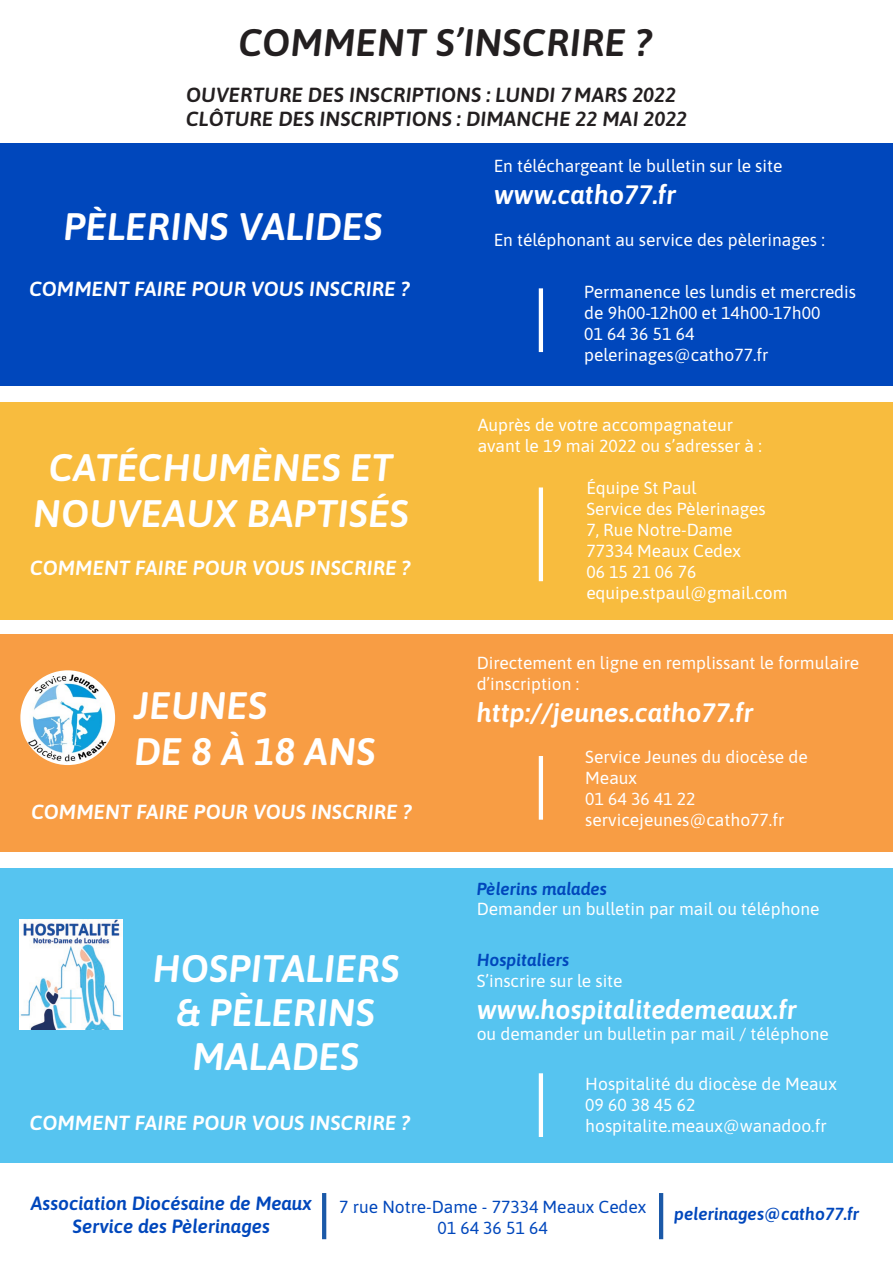
<style>
.page{position:relative;width:893px;height:1263px;background:#fff}
.page>*{position:absolute;margin:0;border:0;box-sizing:border-box;transform-origin:0 0}
.t1{font:italic 600 38.25px/43.8px "Asap";letter-spacing:.01em;color:#fff;text-align:center}
.t2{font:italic 600 38.25px "Asap";letter-spacing:.01em;color:#231f20}
.t3{font:italic 600 26.55px "Asap";color:#fff}
.t4{font:italic 600 20.4px "Asap";letter-spacing:.01em;color:#fff}
.t5{font:italic 600 20.4px "Asap";letter-spacing:.01em;color:#231f20}
.t6{font:italic 600 19.2px "Asap";color:#0047bc}
.t7{font:17.4px/21px "Asap";color:#fff}
.t8{font:17.4px "Asap";color:#0047bc}
.t9{font:italic 600 17.4px "Asap";color:#0047bc}
.s1{font-weight:600;font-style:italic;color:#0047bc}
</style>
<div class="page">
<div style="left:0;top:868px;width:893px;height:294px;background:#56c4f0"></div>
<img style="left:19px;top:919px;width:104px;height:110px">
<div style="left:0;top:402px;width:893px;height:217px;background:#f8bc3e"></div>
<div style="left:0;top:143px;width:893px;height:243px;background:#0047bc"></div>
<div style="left:0;top:634px;width:893px;height:217px;background:#f89d44"></div>
<img style="left:20px;top:670px;width:95px;height:95px;border-radius:47px">
<hr style="left:539px;top:288px;width:4px;height:64px;background:#fff">
<hr style="left:539px;top:487px;width:4px;height:94px;background:#fff">
<hr style="left:539px;top:756px;width:4px;height:64px;background:#fff">
<hr style="left:539px;top:1073px;width:4px;height:64px;background:#fff">
<hr style="left:659px;top:1193px;width:4px;height:46px;background:#1b59a8">
<hr style="left:322px;top:1193px;width:4px;height:46px;background:#1b59a8">
<p class="t2" style="left:239px;top:16px;width:415px">COMMENT S’INSCRIRE ?</p>
<p class="t5" style="left:186px;top:80px;width:491px">OUVERTURE DES INSCRIPTIONS : LUNDI 7 MARS 2022</p>
<p class="t5" style="left:186px;top:105px;width:503px">CLÔTURE DES INSCRIPTIONS : DIMANCHE 22 MAI 2022</p>
<p class="t1" style="left:64px;top:203px;width:320px">PÈLERINS VALIDES</p>
<p class="t4" style="left:29px;top:275px;width:382px">COMMENT FAIRE POUR VOUS INSCRIRE ?</p>
<p class="t1" style="left:49px;top:444px;width:345px">CATÉCHUMÈNES ET</p>
<p class="t1" style="left:33px;top:490px;width:377px">NOUVEAUX BAPTISÉS</p>
<p class="t4" style="left:30px;top:553px;width:382px">COMMENT FAIRE POUR VOUS INSCRIRE ?</p>
<p class="t1" style="left:134px;top:681px;width:135px">JEUNES</p>
<p class="t1" style="left:134px;top:727px;width:243px">DE 8 À 18 ANS</p>
<p class="t4" style="left:31px;top:798px;width:382px">COMMENT FAIRE POUR VOUS INSCRIRE ?</p>
<p class="t1" style="left:152px;top:945px;width:249px">HOSPITALIERS &amp; PÈLERINS<br>MALADES</p>
<p class="t7" style="left:494px;top:155px;width:290px">En téléchargeant le bulletin sur le site</p>
<p class="t3" style="left:494px;top:176px;width:184px">www.catho77.fr</p>
<p class="t7" style="left:494px;top:229px;width:333px">En téléphonant au service des pèlerinages :</p>
<p class="t7" style="left:584px;top:280px;width:273px">Permanence les lundis et mercredis de 9h00-12h00 et 14h00-17h00<br>01 64 36 51 64</p>
<p class="t7" style="left:584px;top:343px;width:186px">pelerinages@catho77.fr</p>
<p class="t7" style="left:478px;top:414px;width:286px">Auprès de votre accompagnateur avant le 19 mai 2022 ou s’adresser à :</p>
<p class="t7" style="left:586px;top:477px;width:112px">Équipe St Paul</p>
<p class="t7" style="left:586px;top:498px;width:181px">Service des Pèlerinages</p>
<p class="t7" style="left:586px;top:519px;width:156px">7, Rue Notre-Dame<br>77334 Meaux Cedex</p>
<p class="t7" style="left:586px;top:560px;width:112px">06 15 21 06 76</p>
<p class="t7" style="left:586px;top:581px;width:203px">equipe.stpaul@gmail.com</p>
<p class="t7" style="left:477px;top:651px;width:384px">Directement en ligne en remplissant le formulaire d’inscription :</p>
<p class="t3" style="left:477px;top:694px;width:278px">http://jeunes.catho77.fr</p>
<p class="t7" style="left:585px;top:746px;width:224px">Service Jeunes du diocèse de<br>Meaux</p>
<p class="t7" style="left:585px;top:788px;width:112px">01 64 36 41 22</p>
<p class="t7" style="left:585px;top:809px;width:201px">servicejeunes@catho77.fr</p>
<p class="t7" style="left:477px;top:877px;width:344px"><span class="s1">Pèlerins malades<br></span>Demander un bulletin par mail ou téléphone</p>
<p class="t7" style="left:477px;top:948px;width:148px"><span class="s1">Hospitaliers<br></span>S’inscrire sur le site</p>
<p class="t3" style="left:477px;top:991px;width:322px">www.hospitalitedemeaux.fr</p>
<p class="t7" style="left:477px;top:1022px;width:354px">ou demander un bulletin par mail / téléphone</p>
<p class="t7" style="left:585px;top:1073px;width:253px">Hospitalité du diocèse de Meaux</p>
<p class="t7" style="left:585px;top:1094px;width:112px">09 60 38 45 62</p>
<p class="t4" style="left:30px;top:1109px;width:382px">COMMENT FAIRE POUR VOUS INSCRIRE ?</p>
<p class="t7" style="left:585px;top:1115px;width:243px">hospitalite.meaux@wanadoo.fr</p>
<p class="t6" style="left:31px;top:1190px;width:283px">Association Diocésaine de Meaux</p>
<p class="t6" style="left:73px;top:1213px;width:199px">Service des Pèlerinages</p>
<p class="t8" style="left:339px;top:1195px;width:308px">7 rue Notre-Dame - 77334 Meaux Cedex</p>
<p class="t8" style="left:438px;top:1216px;width:112px">01 64 36 51 64</p>
<p class="t9" style="left:674px;top:1202px;width:186px">pelerinages@catho77.fr</p>
</div>
